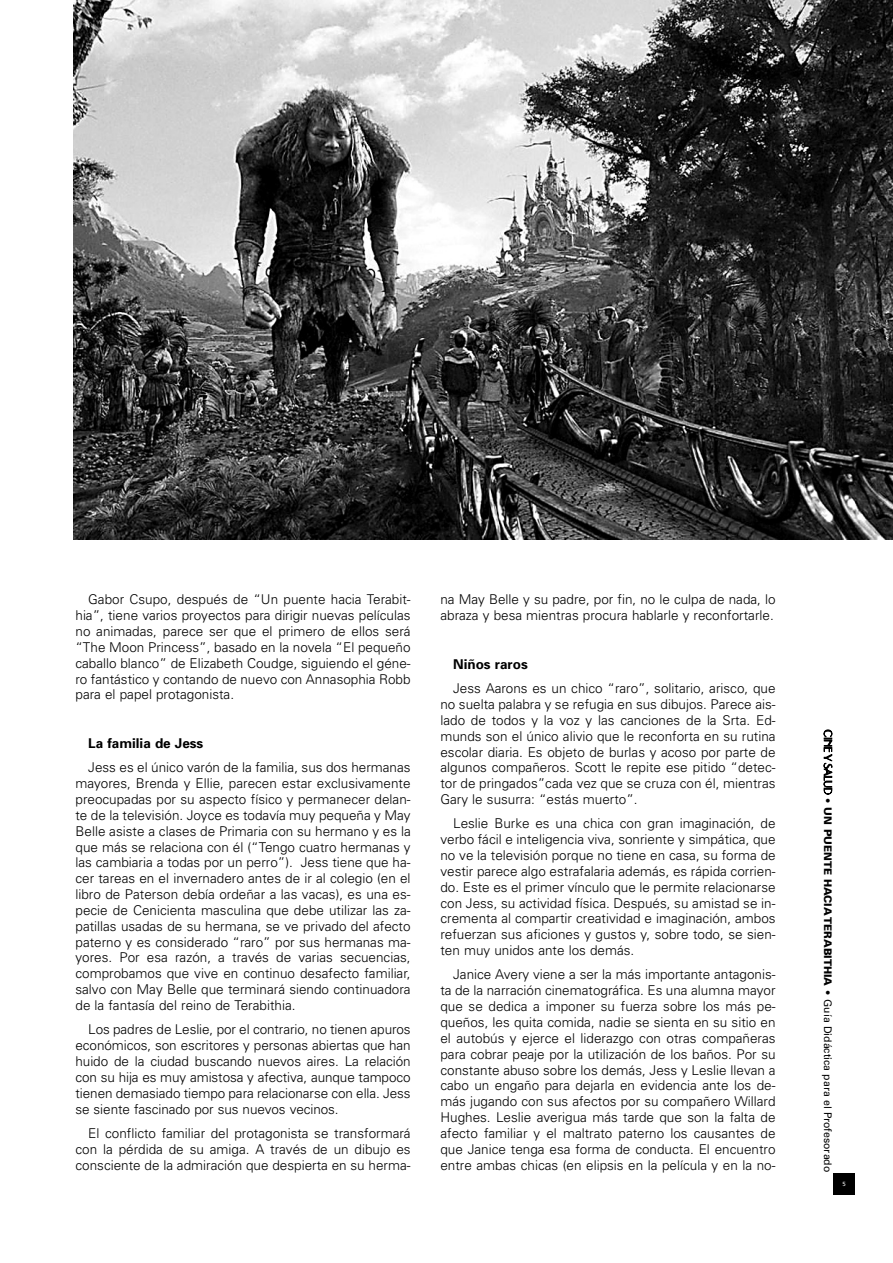
<style>
.page{position:relative;width:893px;height:1263px;background:#fff}
.page>*{position:absolute;margin:0;border:0;box-sizing:border-box;transform-origin:0 0}
.t1{font:300 13.5px/15.9px "Univers";color:#000;text-align:justify}
.t2{font:700 13.5px "Univers";color:#000}
.t3{font:10.5px "Univers";color:#000}
.t4{font:6px "Frutiger";color:#fff}
.s1{font-family:"Parisian"}
.s2{font-weight:900}
</style>
<div class="page">
<div style="left:833px;top:1174px;width:22px;height:21px;background:#000"></div>
<img style="left:74px;top:0;width:819px;height:539px">
<p class="t1" style="left:75px;top:593px;width:337px;text-indent:13px">Gabor Csupo, después de “Un puente hacia Terabit&shy;hia”, tiene varios proyectos para dirigir nuevas películas no animadas, parece ser que el primero de ellos será “The Moon Princess”, basado en la novela “El pequeño caballo blanco” de Elizabeth Coudge, siguiendo el géne&shy;ro fantástico y contando de nuevo con Annasophia Robb para el papel protagonista.</p>
<p class="t2" style="left:88px;top:738px;width:117px">La familia de Jess</p>
<p class="t1" style="left:75px;top:761px;width:337px;text-indent:13px">Jess es el único varón de la familia, sus dos hermanas mayores, Brenda y Ellie, parecen estar exclusivamente preocupadas por su aspecto físico y permanecer delan&shy;te de la televisión. Joyce es todavía muy pequeña y May Belle asiste a clases de Primaria con su hermano y es la que más se relaciona con él (“Tengo cuatro hermanas y las cambiaria a todas por un perro”). Jess tiene que ha&shy;cer tareas en el invernadero antes de ir al colegio (en el libro de Paterson debía ordeñar a las vacas), es una es&shy;pecie de Cenicienta masculina que debe utilizar las za&shy;patillas usadas de su hermana, se ve privado del afecto paterno y es considerado “raro” por sus hermanas ma&shy;yores. Por esa razón, a través de varias secuencias, comprobamos que vive en continuo desafecto familiar, salvo con May Belle que terminará siendo continuadora de la fantasía del reino de Terabithia.</p>
<p class="t1" style="left:75px;top:1023px;width:337px;text-indent:13px">Los padres de Leslie, por el contrario, no tienen apuros económicos, son escritores y personas abiertas que han huido de la ciudad buscando nuevos aires. La relación con su hija es muy amistosa y afectiva, aunque tampoco tienen demasiado tiempo para relacionarse con ella. Jess se siente fascinado por sus nuevos vecinos.</p>
<p class="t1" style="left:75px;top:1126px;width:337px;text-indent:13px">El conflicto familiar del protagonista se transformará con la pérdida de su amiga. A través de un dibujo es consciente de la admiración que despierta en su herma-</p>
<p class="t1" style="left:440px;top:593px;width:337px">na May Belle y su padre, por fin, no le culpa de nada, lo abraza y besa mientras procura hablarle y reconfortarle.</p>
<p class="t2" style="left:453px;top:659px;width:76px">Niños raros</p>
<p class="t1" style="left:440px;top:682px;width:337px;text-indent:13px">Jess Aarons es un chico “raro”, solitario, arisco, que no suelta palabra y se refugia en sus dibujos. Parece ais&shy;lado de todos y la voz y las canciones de la Srta. Ed&shy;munds son el único alivio que le reconforta en su rutina escolar diaria. Es objeto de burlas y acoso por parte de algunos compañeros. Scott le repite ese pitido “detec&shy;tor de pringados”cada vez que se cruza con él, mientras Gary le susurra: “estás muerto”.</p>
<p class="t1" style="left:440px;top:817px;width:337px;text-indent:13px">Leslie Burke es una chica con gran imaginación, de verbo fácil e inteligencia viva, sonriente y simpática, que no ve la televisión porque no tiene en casa, su forma de vestir parece algo estrafalaria además, es rápida corrien&shy;do. Este es el primer vínculo que le permite relacionarse con Jess, su actividad física. Después, su amistad se in&shy;crementa al compartir creatividad e imaginación, ambos refuerzan sus aficiones y gustos y, sobre todo, se sien&shy;ten muy unidos ante los demás.</p>
<p class="t1" style="left:440px;top:968px;width:337px;text-indent:13px">Janice Avery viene a ser la más importante antagonis&shy;ta de la narración cinematográfica. Es una alumna mayor que se dedica a imponer su fuerza sobre los más pe&shy;queños, les quita comida, nadie se sienta en su sitio en el autobús y ejerce el liderazgo con otras compañeras para cobrar peaje por la utilización de los baños. Por su constante abuso sobre los demás, Jess y Leslie llevan a cabo un engaño para dejarla en evidencia ante los de&shy;más jugando con sus afectos por su compañero Willard Hughes. Leslie averigua más tarde que son la falta de afecto familiar y el maltrato paterno los causantes de que Janice tenga esa forma de conducta. El encuentro entre ambas chicas (en elipsis en la película y en la no-</p>
<p class="t3" style="left:832px;top:729px;width:444px;rotate:90deg"><span class="s1">CINE Y SALUD</span> <span class="s2">• UN PUENTE HACIA TERABITHIA •</span> Guía Didáctica para el Profesorado</p>
<p class="t4" style="left:842px;top:1182px;width:5px">5</p>
</div>
